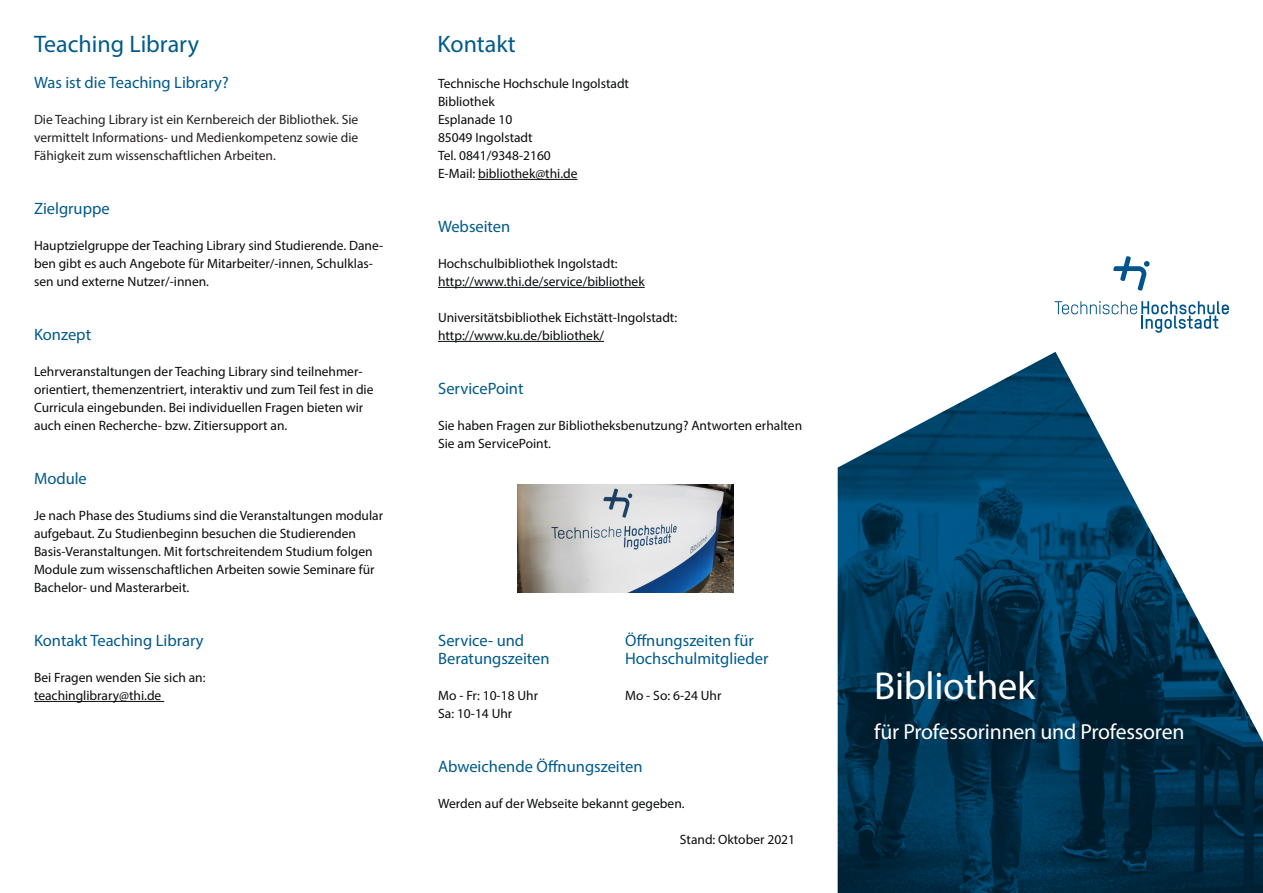
<style>
.page{position:relative;width:1263px;height:893px;background:#fff}
.page>*{position:absolute;margin:0;border:0;box-sizing:border-box;transform-origin:0 0}
.Headline{font:39px "Myriad Pro";letter-spacing:-.01em;color:#fff}
.Headline_oben{font:24px "Myriad Pro";color:#015a8c}
.Subheadline{font:21.75px "Myriad Pro";letter-spacing:-.01em;color:#fff}
.Headline_im_Text{font:16.5px/18px "Myriad Pro";color:#015a8c}
.Headline_im_Text-2{font:13.5px/18px "Myriad Pro";color:#090b0d}
.Adresse__Sachdaten{font:13.5px/18px "Myriad Pro";color:#090b0d}
.Fließtext{font:13.5px/18px "Myriad Pro";color:#231f20;text-align:justify}
.Adresse__Sachdaten-2{font:13.5px "Myriad Pro";color:#080b0d}
</style>
<div class="page">
<img style="left:838px;top:352px;width:425px;height:541px">
<svg style="left:1113px;top:256px;width:37px;height:35px"></svg>
<svg style="left:1055px;top:301px;width:174px;height:32px"></svg>
<hr style="left:34px;top:701px;width:130px;height:1px;background:#090b0d">
<hr style="left:478px;top:179px;width:99px;height:1px;background:#090b0d">
<hr style="left:438px;top:287px;width:207px;height:1px;background:#080b0d">
<hr style="left:438px;top:341px;width:166px;height:1px;background:#080b0d">
<img style="left:517px;top:484px;width:216px;height:108px">
<p class="Headline_oben" style="left:34px;top:29px;width:166px">Teaching Library</p>
<p class="Headline_im_Text" style="left:34px;top:73px;width:196px">Was ist die Teaching Library?</p>
<p class="Fließtext" style="left:34px;top:110px;width:326px">Die Teaching Library ist ein Kernbereich der Bibliothek. Sie vermittelt Informations- und Medienkompetenz sowie die Fähigkeit zum wissenschaftlichen Arbeiten.</p>
<p class="Headline_im_Text" style="left:34px;top:199px;width:77px">Zielgruppe</p>
<p class="Headline_im_Text-2" style="left:34px;top:236px;width:351px">Hauptzielgruppe der Teaching Library sind Studierende. Dane&shy;ben gibt es auch Angebote für Mitarbeiter/-innen, Schulklas&shy;sen und externe Nutzer/-innen.</p>
<p class="Headline_im_Text" style="left:34px;top:325px;width:59px">Konzept</p>
<p class="Headline_im_Text-2" style="left:34px;top:362px;width:341px">Lehrveranstaltungen der Teaching Library sind teilnehmer&shy;orientiert, themenzentriert, interaktiv und zum Teil fest in die Curricula eingebunden. Bei individuellen Fragen bieten wir auch einen Recherche- bzw. Zitiersupport an.</p>
<p class="Headline_im_Text" style="left:34px;top:469px;width:54px">Module</p>
<p class="Headline_im_Text-2" style="left:34px;top:506px;width:351px">Je nach Phase des Studiums sind die Veranstaltungen modular aufgebaut. Zu Studienbeginn besuchen die Studierenden Basis-Veranstaltungen. Mit fortschreitendem Studium folgen Module zum wissenschaftlichen Arbeiten sowie Seminare für Bachelor- und Masterarbeit.</p>
<p class="Headline_im_Text" style="left:34px;top:631px;width:171px">Kontakt Teaching Library</p>
<p class="Headline_im_Text-2" style="left:34px;top:668px;width:173px">Bei Fragen wenden Sie sich an:</p>
<p class="Headline_im_Text-2" style="left:34px;top:686px;width:129px">teachinglibrary@thi.de</p>
<p class="Headline_oben" style="left:437px;top:29px;width:80px">Kontakt</p>
<p class="Adresse__Sachdaten" style="left:438px;top:74px;width:193px">Technische Hochschule Ingolstadt</p>
<p class="Adresse__Sachdaten" style="left:438px;top:92px;width:58px">Bibliothek</p>
<p class="Adresse__Sachdaten" style="left:438px;top:110px;width:76px">Esplanade 10</p>
<p class="Adresse__Sachdaten" style="left:438px;top:128px;width:96px">85049 Ingolstadt</p>
<p class="Adresse__Sachdaten" style="left:438px;top:146px;width:114px">Tel. 0841/9348-2160</p>
<p class="Adresse__Sachdaten" style="left:438px;top:164px;width:141px">E-Mail: bibliothek@thi.de</p>
<p class="Headline_im_Text" style="left:438px;top:217px;width:74px">Webseiten</p>
<p class="Adresse__Sachdaten" style="left:438px;top:254px;width:181px">Hochschulbibliothek Ingolstadt:</p>
<p class="Adresse__Sachdaten-2" style="left:438px;top:273px;width:208px">http://www.thi.de/service/bibliothek</p>
<p class="Adresse__Sachdaten" style="left:438px;top:308px;width:241px">Universitätsbibliothek Eichstätt-Ingolstadt:</p>
<p class="Adresse__Sachdaten-2" style="left:438px;top:327px;width:167px">http://www.ku.de/bibliothek/</p>
<p class="Headline_im_Text" style="left:438px;top:379px;width:87px">ServicePoint</p>
<p class="Adresse__Sachdaten" style="left:438px;top:416px;width:365px">Sie haben Fragen zur Bibliotheksbenutzung? Antworten erhalten<br>Sie am ServicePoint.</p>
<p class="Headline_im_Text" style="left:438px;top:631px;width:113px">Service- und<br>Beratungszeiten</p>
<p class="Adresse__Sachdaten" style="left:438px;top:686px;width:101px">Mo - Fr: 10-18 Uhr</p>
<p class="Adresse__Sachdaten" style="left:438px;top:704px;width:76px">Sa: 10-14 Uhr</p>
<p class="Headline_im_Text" style="left:625px;top:631px;width:145px">Öffnungszeiten für<br>Hochschulmitglieder</p>
<p class="Adresse__Sachdaten" style="left:625px;top:686px;width:98px">Mo - So: 6-24 Uhr</p>
<p class="Headline_im_Text" style="left:438px;top:757px;width:206px">Abweichende Öffnungszeiten</p>
<p class="Adresse__Sachdaten" style="left:438px;top:794px;width:248px">Werden auf der Webseite bekannt gegeben.</p>
<p class="Adresse__Sachdaten" style="left:680px;top:830px;width:117px">Stand: Oktober 2021</p>
<p class="Headline" style="left:874px;top:662px;width:163px">Bibliothek</p>
<p class="Subheadline" style="left:874px;top:718px;width:312px">für Professorinnen und Professoren</p>
</div>
